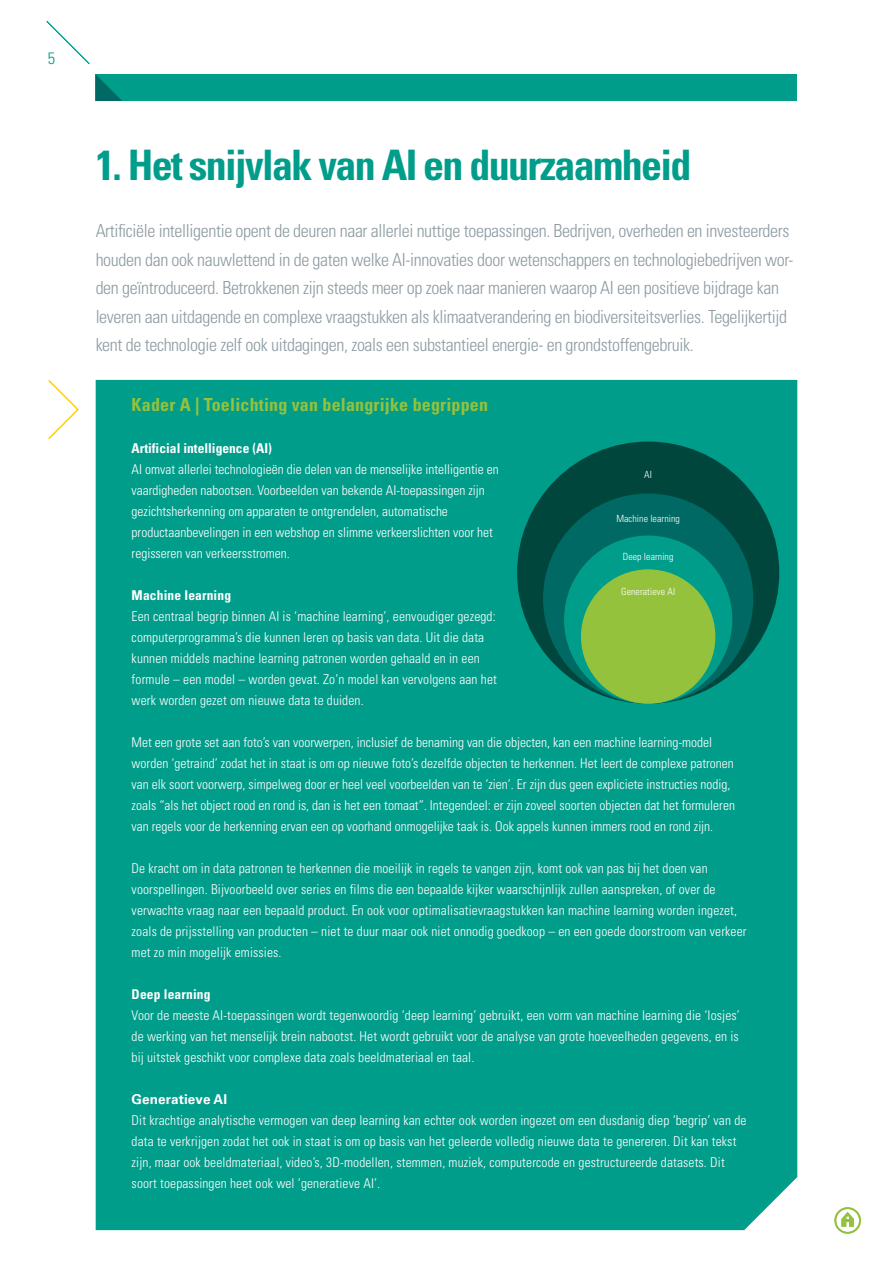
<style>
.page{position:relative;width:893px;height:1263px;background:#fff}
.page>*{position:absolute;margin:0;border:0;box-sizing:border-box;transform-origin:0 0}
.t1{font:700 condensed 42px "Univers LT Std";letter-spacing:-.04em;color:#009d8b}
.t2{font:300 condensed 18px/28.5px "Univers LT Std";letter-spacing:-.02em;color:#8d9ba2}
.t3{font:700 condensed 18px "Univers LT Std";letter-spacing:.01em;color:#94c23d}
.t4{font:300 condensed 16.5px "Univers LT Std";color:#009d8b}
.t5{font:300 condensed 13.5px/21px "Univers LT Std";letter-spacing:.01em;color:#fff}
.t6{font:700 condensed 13.5px "Univers LT Std";letter-spacing:.01em;color:#fff}
.t7{font:700 13.5px "Univers LT Std";letter-spacing:.01em;color:#fff}
.t8{font:300 condensed 9.9px "Univers LT Std";letter-spacing:.005em;color:#fff}
</style>
<div class="page">
<div style="left:96px;top:74px;width:701px;height:27px;background:#009d8b"></div>
<svg style="left:96px;top:75px;width:26px;height:26px"></svg>
<svg style="left:46px;top:21px;width:44px;height:43px"></svg>
<div style="left:96px;top:380px;width:701px;height:850px;background:#009d8b"></div>
<div style="left:517px;top:441px;width:262px;height:263px;background:#00463d;border-radius:50%"></div>
<div style="left:543px;top:493px;width:210px;height:211px;background:#006963;border-radius:50%"></div>
<div style="left:564px;top:535px;width:168px;height:169px;background:#009d8b;border-radius:50%"></div>
<div style="left:581px;top:569px;width:134px;height:135px;background:#95c23d;border-radius:50%"></div>
<svg style="left:48px;top:380px;width:31px;height:60px"></svg>
<svg style="left:841px;top:1212px;width:13px;height:15px"></svg>
<div style="left:834px;top:1207px;width:27px;height:27px;border:2px solid #94c23d;border-radius:50%"></div>
<p class="t4" style="left:48px;top:48px;width:9px">5</p>
<h1 class="t1" style="left:96px;top:139px;width:597px">1. Het snijvlak van AI en duurzaamheid</h1>
<p class="t2" style="left:96px;top:216px;width:699px">Artificiële intelligentie opent de deuren naar allerlei nuttige toepassingen. Bedrijven, overheden en investeerders houden dan ook nauwlettend in de gaten welke AI-innovaties door wetenschappers en technologiebedrijven wor&shy;den geïntroduceerd. Betrokkenen zijn steeds meer op zoek naar manieren waarop AI een positieve bijdrage kan leveren aan uitdagende en complexe vraagstukken als klimaatverandering en biodiversiteitsverlies. Tegelijkertijd kent de technologie zelf ook uitdagingen, zoals een substantieel energie- en grondstoffengebruik.</p>
<h2 class="t3" style="left:132px;top:394px;width:358px">Kader A | Toelichting van belangrijke begrippen</h2>
<p class="t6" style="left:132px;top:440px;width:142px">Artificial intelligence (AI)</p>
<p class="t5" style="left:132px;top:459px;width:369px">AI omvat allerlei technologieën die delen van de menselijke intelligentie en vaardigheden nabootsen. Voorbeelden van bekende AI-toepassingen zijn gezichtsherkenning om apparaten te ontgrendelen, automatische productaanbevelingen in een webshop en slimme verkeerslichten voor het regisseren van verkeersstromen.</p>
<p class="t6" style="left:132px;top:587px;width:101px">Machine learning</p>
<p class="t5" style="left:132px;top:606px;width:367px">Een centraal begrip binnen AI is ‘machine learning’, eenvoudiger gezegd: computerprogramma’s die kunnen leren op basis van data. Uit die data kunnen middels machine learning patronen worden gehaald en in een formule – een model – worden gevat. Zo’n model kan vervolgens aan het werk worden gezet om nieuwe data te duiden.</p>
<p class="t5" style="left:132px;top:732px;width:605px">Met een grote set aan foto’s van voorwerpen, inclusief de benaming van die objecten, kan een machine learning-model worden ‘getraind’ zodat het in staat is om op nieuwe foto’s dezelfde objecten te herkennen. Het leert de complexe patronen van elk soort voorwerp, simpelweg door er heel veel voorbeelden van te ‘zien’. Er zijn dus geen expliciete instructies nodig, zoals “als het object rood en rond is, dan is het een tomaat”. Integendeel: er zijn zoveel soorten objecten dat het formuleren van regels voor de herkenning ervan een op voorhand onmogelijke taak is. Ook appels kunnen immers rood en rond zijn.</p>
<p class="t5" style="left:132px;top:858px;width:616px">De kracht om in data patronen te herkennen die moeilijk in regels te vangen zijn, komt ook van pas bij het doen van voorspellingen. Bijvoorbeeld over series en films die een bepaalde kijker waarschijnlijk zullen aanspreken, of over de verwachte vraag naar een bepaald product. En ook voor optimalisatievraagstukken kan machine learning worden ingezet, zoals de prijsstelling van producten – niet te duur maar ook niet onnodig goedkoop – en een goede doorstroom van verkeer met zo min mogelijk emissies.</p>
<p class="t6" style="left:132px;top:986px;width:80px">Deep learning</p>
<p class="t5" style="left:132px;top:1005px;width:610px;text-align:justify">Voor de meeste AI-toepassingen wordt tegenwoordig ‘deep learning’ gebruikt, een vorm van machine learning die ‘losjes’ de werking van het menselijk brein nabootst. Het wordt gebruikt voor de analyse van grote hoeveelheden gegevens, en is bij uitstek geschikt voor complexe data zoals beeldmateriaal en taal.</p>
<p class="t7" style="left:132px;top:1091px;width:97px">Generatieve AI</p>
<p class="t5" style="left:132px;top:1110px;width:616px">Dit krachtige analytische vermogen van deep learning kan echter ook worden ingezet om een dusdanig diep ‘begrip’ van de data te verkrijgen zodat het ook in staat is om op basis van het geleerde volledig nieuwe data te genereren. Dit kan tekst zijn, maar ook beeldmateriaal, video’s, 3D-modellen, stemmen, muziek, computercode en gestructureerde datasets. Dit soort toepassingen heet ook wel ‘generatieve AI’.</p>
<p class="t8" style="left:644px;top:468px;width:9px">AI</p>
<p class="t8" style="left:616px;top:512px;width:65px">Machine learning</p>
<p class="t8" style="left:623px;top:550px;width:52px">Deep learning</p>
<p class="t8" style="left:621px;top:585px;width:56px">Generatieve AI</p>
</div>
